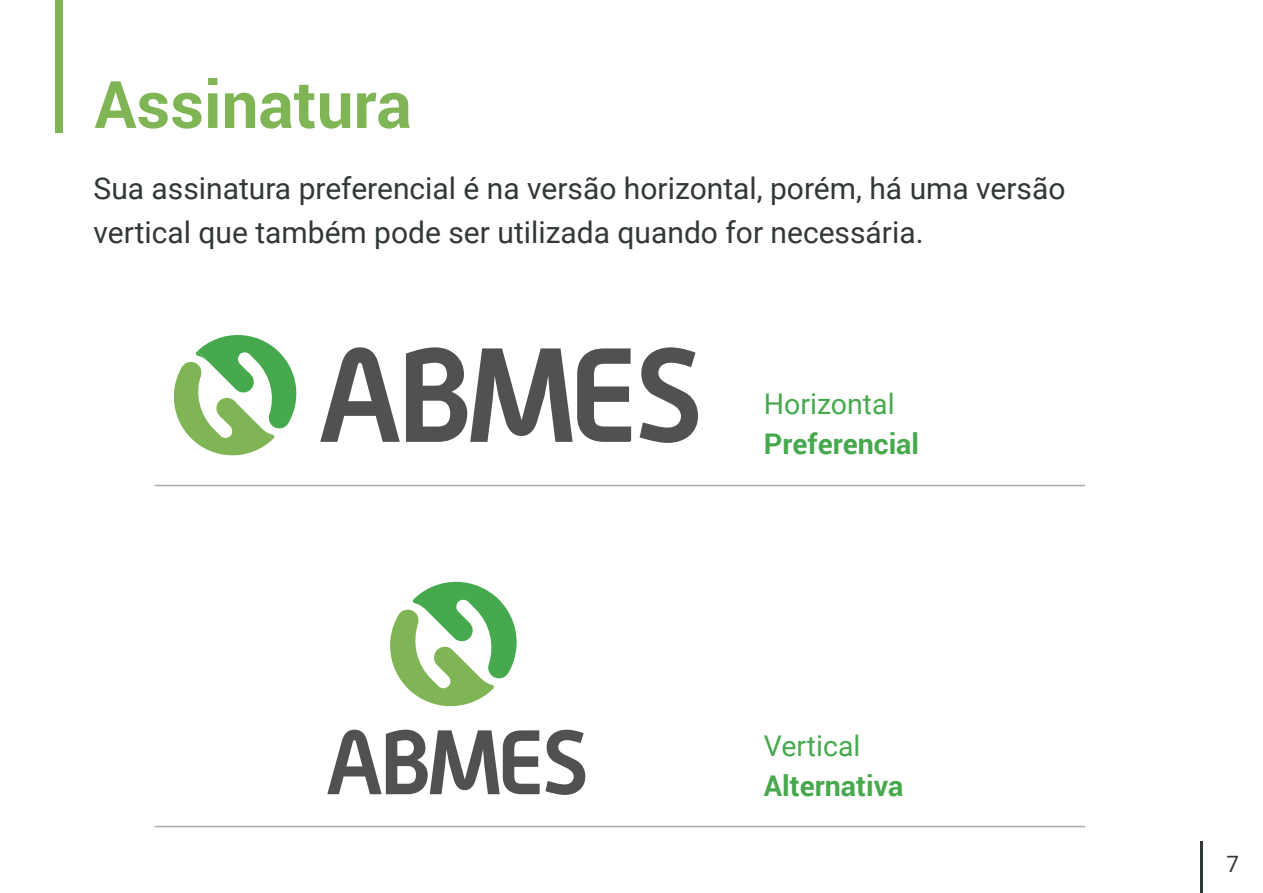
<style>
.page{position:relative;width:1263px;height:893px;background:#fff}
.page>*{position:absolute;margin:0;border:0;box-sizing:border-box;transform-origin:0 0}
.t1{font:700 65.55px "Roboto";color:#80b556}
.t2{font:30px/43.5px "Roboto";color:#323738}
.t3{font:700 28.5px "Roboto";color:#47a94e}
.t4{font:28.5px "Roboto";color:#47a94e}
.t5{font:22.5px "Roboto";color:#323738}
</style>
<div class="page">
<svg style="left:390px;top:581px;width:127px;height:126px"></svg>
<svg style="left:327px;top:730px;width:258px;height:65px"></svg>
<svg style="left:173px;top:335px;width:124px;height:121px"></svg>
<svg style="left:320px;top:347px;width:80px;height:95px"></svg>
<svg style="left:406px;top:347px;width:225px;height:95px"></svg>
<svg style="left:640px;top:347px;width:58px;height:96px"></svg>
<div style="left:55px;top:0;width:8px;height:132px;background:#80b556"></div>
<hr style="left:155px;top:485px;width:930px;height:1px;background:#a7aaaa">
<hr style="left:155px;top:826px;width:930px;height:1px;background:#a7aaaa">
<hr style="left:1201px;top:841px;width:2px;height:52px;background:#323738">
<h1 class="t1" style="left:94px;top:58px;width:319px">Assinatura</h1>
<p class="t2" style="left:94px;top:166px;width:973px">Sua assinatura preferencial é na versão horizontal, porém, há uma versão vertical que também pode ser utilizada quando for necessária.</p>
<p class="t4" style="left:764px;top:383px;width:132px">Horizontal</p>
<p class="t3" style="left:764px;top:423px;width:157px">Preferencial</p>
<p class="t4" style="left:764px;top:726px;width:98px">Vertical</p>
<p class="t3" style="left:764px;top:766px;width:141px">Alternativa</p>
<p class="t5" style="left:1226px;top:848px;width:14px">7</p>
</div>
